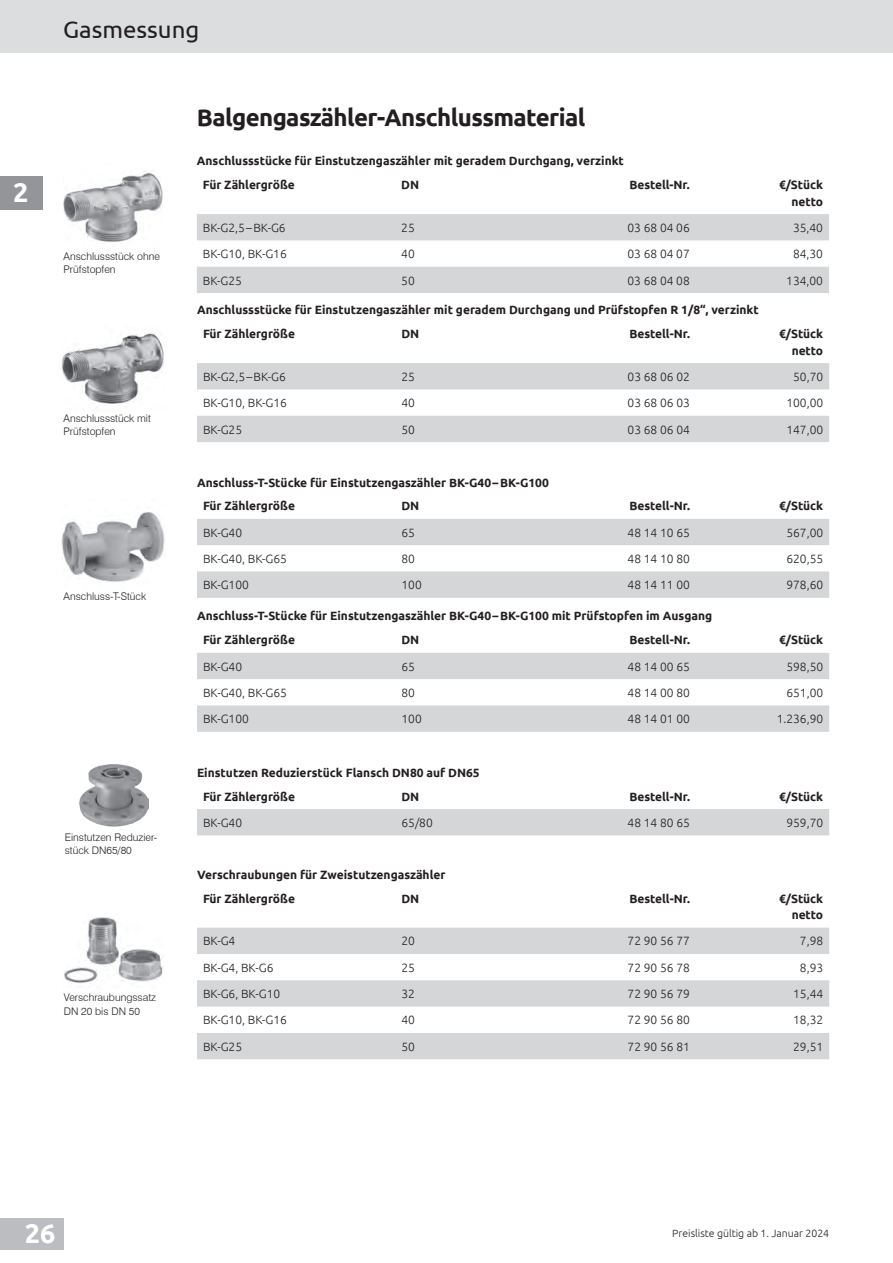
<style>
.page{position:relative;width:893px;height:1263px;background:#fff}
.page>*{position:absolute;margin:0;border:0;box-sizing:border-box;transform-origin:0 0}
.t1{font:700 27px "Ubuntu";color:#fff}
.t2{font:700 24px "Ubuntu";letter-spacing:-.025em;color:#231f20}
.t3{font:24px "Ubuntu";color:#231f20}
.t4{font:700 12px/23.9px "Ubuntu";color:#231f20}
.t5{font:300 12px "Ubuntu";color:#231f20}
.t6{font:300 10.5px/13.5px "Swiss 721 BT";color:#231f20}
.t7{font:300 10.5px "Ubuntu";color:#231f20}
</style>
<div class="page">
<div style="left:0;top:1217px;width:64px;height:32px;background:#bcbdc0"></div>
<div style="left:0;top:0;width:893px;height:53px;background:#dcdddf"></div>
<img style="left:64px;top:917px;width:99px;height:66px">
<img style="left:64px;top:170px;width:99px;height:72px">
<svg style="left:197px;top:214px;width:632px;height:79px;fill:#d5d6d8"></svg>
<img style="left:62px;top:333px;width:102px;height:71px">
<svg style="left:197px;top:363px;width:632px;height:79px;fill:#d5d6d8"></svg>
<svg style="left:197px;top:928px;width:632px;height:131px;fill:#d5d6d8"></svg>
<svg style="left:197px;top:519px;width:632px;height:79px;fill:#d5d6d8"></svg>
<img style="left:62px;top:512px;width:103px;height:71px">
<div style="left:0;top:176px;width:43px;height:34px;background:#939598"></div>
<svg style="left:197px;top:653px;width:632px;height:79px;fill:#d5d6d8"></svg>
<div style="left:197px;top:809px;width:632px;height:26px;background:#d5d6d8"></div>
<img style="left:80px;top:764px;width:69px;height:63px">
<h1 class="t1" style="left:13px;top:176px;width:17px">2</h1>
<h2 class="t3" style="left:63px;top:15px;width:138px">Gasmessung</h2>
<p class="t6" style="left:64px;top:249px;width:98px">Anschlussstück ohne<br>Prüfstopfen</p>
<p class="t6" style="left:64px;top:411px;width:89px">Anschlussstück mit<br>Prüfstopfen</p>
<p class="t6" style="left:64px;top:589px;width:84px">Anschluss-T-Stück</p>
<p class="t6" style="left:65px;top:830px;width:94px">Einstutzen Reduzier&shy;stück DN65/80</p>
<p class="t6" style="left:64px;top:990px;width:94px">Verschraubungssatz<br>DN 20 bis DN 50</p>
<h2 class="t2" style="left:197px;top:102px;width:390px">Balgengaszähler-Anschlussmaterial</h2>
<p class="t4" style="left:203px;top:149px;width:423px;text-indent:-6px">Anschlussstücke für Einstutzengaszähler mit geradem Durchgang, verzinkt<br>Für Zählergröße</p>
<p class="t4" style="left:401px;top:173px;width:19px">DN</p>
<p class="t4" style="left:629px;top:173px;width:62px">Bestell-Nr.</p>
<p class="t4" style="left:779px;top:176px;width:46px;line-height:16.5px;text-align:right">€/Stück netto</p>
<p class="t5" style="left:203px;top:220px;width:84px">BK-G2,5 – BK-G6</p>
<p class="t5" style="left:401px;top:220px;width:15px">25</p>
<p class="t5" style="left:627px;top:220px;width:64px">03 68 04 06</p>
<p class="t5" style="left:793px;top:220px;width:32px">35,40</p>
<p class="t5" style="left:203px;top:247px;width:85px">BK-G10, BK-G16</p>
<p class="t5" style="left:401px;top:247px;width:15px">40</p>
<p class="t5" style="left:627px;top:247px;width:64px">03 68 04 07</p>
<p class="t5" style="left:793px;top:247px;width:32px">84,30</p>
<p class="t5" style="left:203px;top:273px;width:41px">BK-G25</p>
<p class="t5" style="left:401px;top:273px;width:15px">50</p>
<p class="t5" style="left:627px;top:273px;width:64px">03 68 04 08</p>
<p class="t5" style="left:786px;top:273px;width:38px">134,00</p>
<p class="t4" style="left:203px;top:298px;width:557px;text-indent:-6px">Anschlussstücke für Einstutzengaszähler mit geradem Durchgang und Prüfstopfen R 1/8“, verzinkt<br>Für Zählergröße</p>
<p class="t4" style="left:401px;top:322px;width:19px">DN</p>
<p class="t4" style="left:629px;top:322px;width:62px">Bestell-Nr.</p>
<p class="t4" style="left:779px;top:325px;width:46px;line-height:16.5px;text-align:right">€/Stück netto</p>
<p class="t5" style="left:203px;top:369px;width:84px">BK-G2,5 – BK-G6</p>
<p class="t5" style="left:401px;top:369px;width:15px">25</p>
<p class="t5" style="left:628px;top:369px;width:64px">03 68 06 02</p>
<p class="t5" style="left:793px;top:369px;width:32px">50,70</p>
<p class="t5" style="left:203px;top:396px;width:85px">BK-G10, BK-G16</p>
<p class="t5" style="left:401px;top:396px;width:15px">40</p>
<p class="t5" style="left:628px;top:396px;width:64px">03 68 06 03</p>
<p class="t5" style="left:786px;top:396px;width:38px">100,00</p>
<p class="t5" style="left:203px;top:422px;width:41px">BK-G25</p>
<p class="t5" style="left:401px;top:422px;width:15px">50</p>
<p class="t5" style="left:628px;top:422px;width:64px">03 68 06 04</p>
<p class="t5" style="left:786px;top:422px;width:38px">147,00</p>
<p class="t4" style="left:203px;top:470px;width:347px;text-indent:-6px">Anschluss-T-Stücke für Einstutzengaszähler BK-G40 – BK-G100<br>Für Zählergröße</p>
<p class="t4" style="left:401px;top:494px;width:19px">DN</p>
<p class="t4" style="left:629px;top:494px;width:62px">Bestell-Nr.</p>
<p class="t4" style="left:779px;top:494px;width:46px">€/Stück</p>
<p class="t5" style="left:203px;top:525px;width:41px">BK-G40</p>
<p class="t5" style="left:401px;top:525px;width:15px">65</p>
<p class="t5" style="left:628px;top:525px;width:64px">48 14 10 65</p>
<p class="t5" style="left:786px;top:525px;width:38px">567,00</p>
<p class="t5" style="left:203px;top:551px;width:85px">BK-G40, BK-G65</p>
<p class="t5" style="left:401px;top:551px;width:15px">80</p>
<p class="t5" style="left:628px;top:551px;width:64px">48 14 10 80</p>
<p class="t5" style="left:786px;top:551px;width:38px">620,55</p>
<p class="t5" style="left:203px;top:578px;width:47px">BK-G100</p>
<p class="t5" style="left:401px;top:578px;width:22px">100</p>
<p class="t5" style="left:628px;top:578px;width:64px">48 14 11 00</p>
<p class="t5" style="left:786px;top:578px;width:38px">978,60</p>
<p class="t4" style="left:203px;top:604px;width:511px;text-indent:-6px">Anschluss-T-Stücke für Einstutzengaszähler BK-G40 – BK-G100 mit Prüfstopfen im Ausgang<br>Für Zählergröße</p>
<p class="t4" style="left:401px;top:628px;width:19px">DN</p>
<p class="t4" style="left:629px;top:628px;width:62px">Bestell-Nr.</p>
<p class="t4" style="left:779px;top:628px;width:46px">€/Stück</p>
<p class="t5" style="left:203px;top:659px;width:41px">BK-G40</p>
<p class="t5" style="left:401px;top:659px;width:15px">65</p>
<p class="t5" style="left:628px;top:659px;width:64px">48 14 00 65</p>
<p class="t5" style="left:786px;top:659px;width:38px">598,50</p>
<p class="t5" style="left:203px;top:685px;width:85px">BK-G40, BK-G65</p>
<p class="t5" style="left:401px;top:685px;width:15px">80</p>
<p class="t5" style="left:628px;top:685px;width:64px">48 14 00 80</p>
<p class="t5" style="left:786px;top:685px;width:38px">651,00</p>
<p class="t5" style="left:203px;top:712px;width:47px">BK-G100</p>
<p class="t5" style="left:401px;top:712px;width:22px">100</p>
<p class="t5" style="left:628px;top:712px;width:64px">48 14 01 00</p>
<p class="t5" style="left:777px;top:712px;width:48px">1.236,90</p>
<p class="t4" style="left:203px;top:760px;width:278px;text-indent:-6px">Einstutzen Reduzierstück Flansch DN80 auf DN65<br>Für Zählergröße</p>
<p class="t4" style="left:401px;top:784px;width:19px">DN</p>
<p class="t4" style="left:629px;top:784px;width:62px">Bestell-Nr.</p>
<p class="t4" style="left:779px;top:784px;width:46px">€/Stück</p>
<p class="t5" style="left:203px;top:815px;width:41px">BK-G40</p>
<p class="t5" style="left:401px;top:815px;width:33px">65/80</p>
<p class="t5" style="left:628px;top:815px;width:64px">48 14 80 65</p>
<p class="t5" style="left:786px;top:815px;width:38px">959,70</p>
<p class="t4" style="left:203px;top:862px;width:244px;text-indent:-6px">Verschraubungen für Zweistutzengaszähler<br>Für Zählergröße</p>
<p class="t4" style="left:401px;top:886px;width:19px">DN</p>
<p class="t4" style="left:629px;top:886px;width:62px">Bestell-Nr.</p>
<p class="t4" style="left:779px;top:890px;width:46px;line-height:16.5px;text-align:right">€/Stück netto</p>
<p class="t5" style="left:203px;top:934px;width:34px">BK-G4</p>
<p class="t5" style="left:401px;top:934px;width:15px">20</p>
<p class="t5" style="left:628px;top:934px;width:64px">72 90 56 77</p>
<p class="t5" style="left:800px;top:934px;width:25px">7,98</p>
<p class="t5" style="left:203px;top:960px;width:72px">BK-G4, BK-G6</p>
<p class="t5" style="left:401px;top:960px;width:15px">25</p>
<p class="t5" style="left:628px;top:960px;width:64px">72 90 56 78</p>
<p class="t5" style="left:800px;top:960px;width:25px">8,93</p>
<p class="t5" style="left:203px;top:986px;width:79px">BK-G6, BK-G10</p>
<p class="t5" style="left:401px;top:986px;width:15px">32</p>
<p class="t5" style="left:628px;top:986px;width:64px">72 90 56 79</p>
<p class="t5" style="left:793px;top:986px;width:32px">15,44</p>
<p class="t5" style="left:203px;top:1013px;width:85px">BK-G10, BK-G16</p>
<p class="t5" style="left:401px;top:1013px;width:15px">40</p>
<p class="t5" style="left:628px;top:1013px;width:64px">72 90 56 80</p>
<p class="t5" style="left:793px;top:1013px;width:32px">18,32</p>
<p class="t5" style="left:203px;top:1039px;width:41px">BK-G25</p>
<p class="t5" style="left:401px;top:1039px;width:15px">50</p>
<p class="t5" style="left:628px;top:1039px;width:64px">72 90 56 81</p>
<p class="t5" style="left:793px;top:1039px;width:32px">29,51</p>
<h1 class="t1" style="left:25px;top:1217px;width:32px">2 62</h1>
<p class="t7" style="left:672px;top:1227px;width:158px">Preisliste gültig ab 1. Januar 2024</p>
</div>
